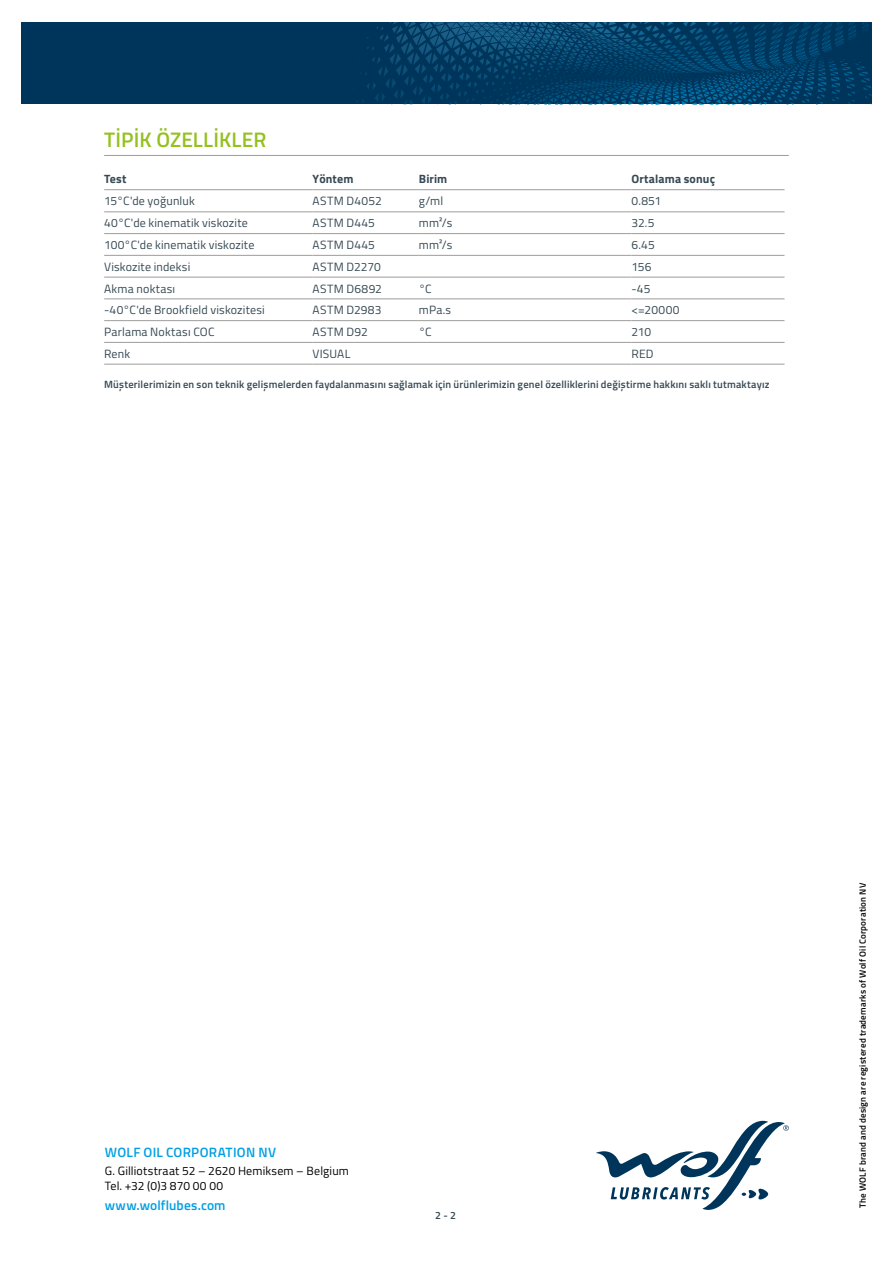
<style>
.page{position:relative;width:893px;height:1263px;background:#fff}
.page>*{position:absolute;margin:0;border:0;box-sizing:border-box;transform-origin:0 0}
.t1{font:600 21px "Titillium";color:#95c11f}
.t2{font:600 13.5px "Titillium";letter-spacing:.015em;color:#009fe3}
.t3{font:12px "Titillium";letter-spacing:.015em;color:#364953}
.t4{font:12px/14.4px "Titillium";letter-spacing:.015em;color:#000}
.t5{font:700 12px "Titillium";letter-spacing:.015em;color:#364953}
.t6{font:600 10.5px "Titillium";letter-spacing:.02em;color:#364953}
.t7{font:600 9px "Titillium";letter-spacing:.025em;color:#000}
</style>
<div class="page">
<svg style="left:596px;top:1121px;width:193px;height:89px"></svg>
<svg style="left:21px;top:22px;width:851px;height:82px;background:#013b62"></svg>
<hr style="left:104px;top:155px;width:685px;height:1px;background:#9d9d9c">
<hr style="left:104px;top:189px;width:209px;height:1px;background:#9d9d9c">
<hr style="left:313px;top:189px;width:106px;height:1px;background:#9d9d9c">
<hr style="left:419px;top:189px;width:212px;height:1px;background:#9d9d9c">
<hr style="left:631px;top:189px;width:153px;height:1px;background:#9d9d9c">
<hr style="left:104px;top:211px;width:209px;height:1px;background:#9d9d9c">
<hr style="left:313px;top:211px;width:106px;height:1px;background:#9d9d9c">
<hr style="left:419px;top:211px;width:212px;height:1px;background:#9d9d9c">
<hr style="left:631px;top:211px;width:153px;height:1px;background:#9d9d9c">
<hr style="left:104px;top:233px;width:209px;height:1px;background:#9d9d9c">
<hr style="left:313px;top:233px;width:106px;height:1px;background:#9d9d9c">
<hr style="left:419px;top:233px;width:212px;height:1px;background:#9d9d9c">
<hr style="left:631px;top:233px;width:153px;height:1px;background:#9d9d9c">
<hr style="left:104px;top:255px;width:209px;height:1px;background:#9d9d9c">
<hr style="left:313px;top:255px;width:106px;height:1px;background:#9d9d9c">
<hr style="left:419px;top:255px;width:212px;height:1px;background:#9d9d9c">
<hr style="left:631px;top:255px;width:153px;height:1px;background:#9d9d9c">
<hr style="left:104px;top:277px;width:209px;height:1px;background:#9d9d9c">
<hr style="left:313px;top:277px;width:106px;height:1px;background:#9d9d9c">
<hr style="left:419px;top:277px;width:212px;height:1px;background:#9d9d9c">
<hr style="left:631px;top:277px;width:153px;height:1px;background:#9d9d9c">
<hr style="left:104px;top:298px;width:209px;height:1px;background:#9d9d9c">
<hr style="left:313px;top:298px;width:106px;height:1px;background:#9d9d9c">
<hr style="left:419px;top:298px;width:212px;height:1px;background:#9d9d9c">
<hr style="left:631px;top:298px;width:153px;height:1px;background:#9d9d9c">
<hr style="left:104px;top:320px;width:209px;height:1px;background:#9d9d9c">
<hr style="left:313px;top:320px;width:106px;height:1px;background:#9d9d9c">
<hr style="left:419px;top:320px;width:212px;height:1px;background:#9d9d9c">
<hr style="left:631px;top:320px;width:153px;height:1px;background:#9d9d9c">
<hr style="left:104px;top:342px;width:209px;height:1px;background:#9d9d9c">
<hr style="left:313px;top:342px;width:106px;height:1px;background:#9d9d9c">
<hr style="left:419px;top:342px;width:212px;height:1px;background:#9d9d9c">
<hr style="left:631px;top:342px;width:153px;height:1px;background:#9d9d9c">
<hr style="left:104px;top:364px;width:209px;height:1px;background:#9d9d9c">
<hr style="left:313px;top:364px;width:106px;height:1px;background:#9d9d9c">
<hr style="left:419px;top:364px;width:212px;height:1px;background:#9d9d9c">
<hr style="left:631px;top:364px;width:153px;height:1px;background:#9d9d9c">
<h1 class="t1" style="left:104px;top:124px;width:164px">TİPİK ÖZELLİKLER</h1>
<p class="t5" style="left:104px;top:170px;width:24px">Test</p>
<p class="t5" style="left:313px;top:170px;width:42px">Yöntem</p>
<p class="t5" style="left:419px;top:170px;width:30px">Birim</p>
<p class="t5" style="left:631px;top:170px;width:85px">Ortalama sonuç</p>
<p class="t3" style="left:104px;top:192px;width:92px">15°C'de yoğunluk</p>
<p class="t3" style="left:313px;top:192px;width:71px">ASTM D4052</p>
<p class="t3" style="left:419px;top:192px;width:26px">g/ml</p>
<p class="t3" style="left:631px;top:192px;width:31px">0.851</p>
<p class="t3" style="left:104px;top:214px;width:145px">40°C'de kinematik viskozite</p>
<p class="t3" style="left:313px;top:214px;width:64px">ASTM D445</p>
<p class="t3" style="left:419px;top:214px;width:35px">mm²/s</p>
<p class="t3" style="left:631px;top:214px;width:24px">32.5</p>
<p class="t3" style="left:104px;top:236px;width:152px">100°C'de kinematik viskozite</p>
<p class="t3" style="left:313px;top:236px;width:64px">ASTM D445</p>
<p class="t3" style="left:419px;top:236px;width:35px">mm²/s</p>
<p class="t3" style="left:631px;top:236px;width:25px">6.45</p>
<p class="t3" style="left:104px;top:258px;width:88px">Viskozite indeksi</p>
<p class="t3" style="left:313px;top:258px;width:70px">ASTM D2270</p>
<p class="t3" style="left:631px;top:258px;width:21px">156</p>
<p class="t3" style="left:104px;top:279px;width:73px">Akma noktası</p>
<p class="t3" style="left:313px;top:279px;width:71px">ASTM D6892</p>
<p class="t3" style="left:419px;top:279px;width:14px">°C</p>
<p class="t3" style="left:631px;top:279px;width:21px">-45</p>
<p class="t3" style="left:104px;top:301px;width:162px">-40°C'de Brookfield viskozitesi</p>
<p class="t3" style="left:313px;top:301px;width:71px">ASTM D2983</p>
<p class="t3" style="left:419px;top:301px;width:34px">mPa.s</p>
<p class="t3" style="left:631px;top:301px;width:50px">&lt;=20000</p>
<p class="t3" style="left:104px;top:323px;width:112px">Parlama Noktası COC</p>
<p class="t3" style="left:313px;top:323px;width:57px">ASTM D92</p>
<p class="t3" style="left:419px;top:323px;width:14px">°C</p>
<p class="t3" style="left:631px;top:323px;width:21px">210</p>
<p class="t3" style="left:104px;top:345px;width:28px">Renk</p>
<p class="t3" style="left:313px;top:345px;width:39px">VISUAL</p>
<p class="t3" style="left:631px;top:345px;width:24px">RED</p>
<p class="t6" style="left:104px;top:376px;width:667px">Müşterilerimizin en son teknik gelişmelerden faydalanmasını sağlamak için ürünlerimizin genel özelliklerini değiştirme hakkını saklı tutmaktayız</p>
<p class="t2" style="left:105px;top:1142px;width:173px">WOLF OIL CORPORATION NV</p>
<p class="t4" style="left:105px;top:1163px;width:246px">G. Gilliotstraat 52 – 2620 Hemiksem – Belgium<br>Tel. +32 (0)3 870 00 00</p>
<p class="t2" style="left:105px;top:1195px;width:122px">www.wolflubes.com</p>
<p class="t6" style="left:435px;top:1207px;width:22px">2 - 2</p>
<p class="t7" style="left:856px;top:1208px;width:326px;rotate:-90deg">The WOLF brand and design are registered trademarks of Wolf Oil Corporation NV</p>
</div>
